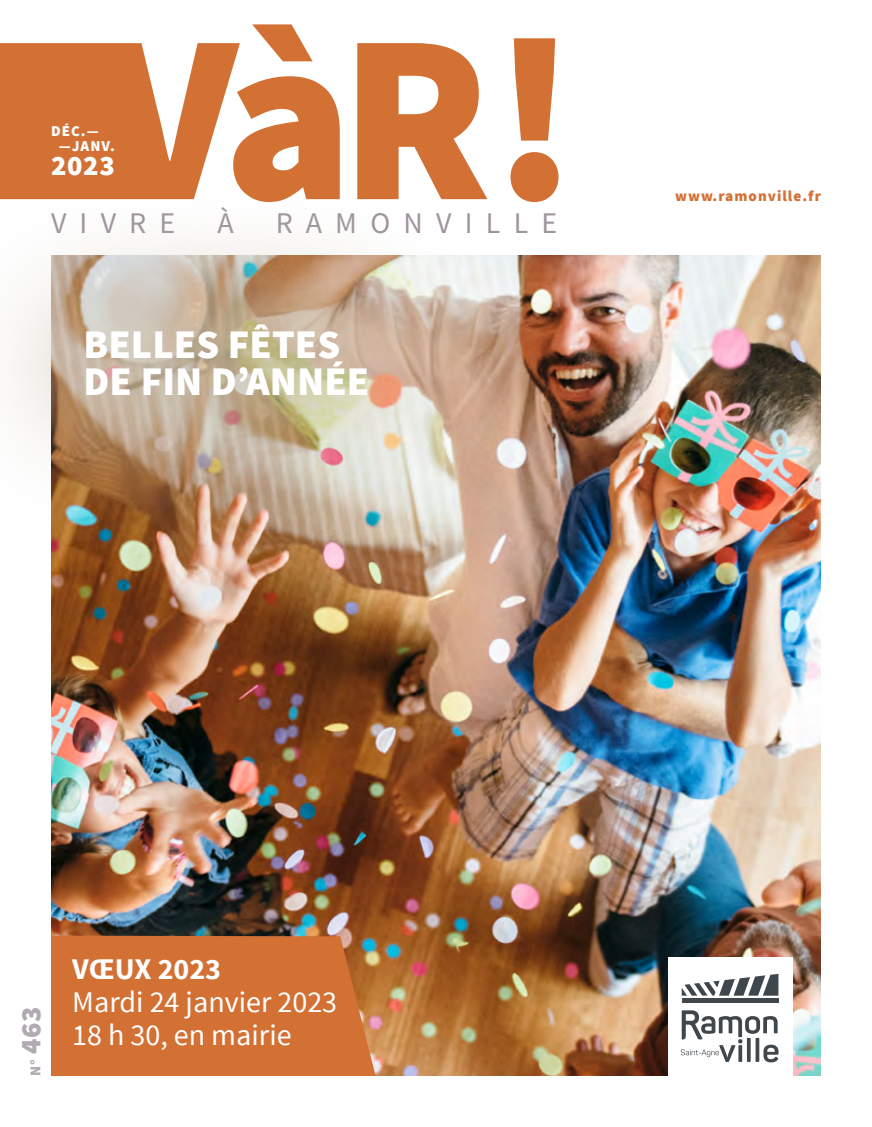
<style>
.page{position:relative;width:872px;height:1127px;background:#fff}
.page>*{position:absolute;margin:0;border:0;box-sizing:border-box;transform-origin:0 0}
.t1{font:900 40.5px/37.5px "Source Sans Pro";color:#fff}
.t2{font:30px/33px "Source Sans Pro";color:#fff}
.t3{font:30px "Source Sans Variable";letter-spacing:.44em;color:#9f959e}
.t4{font:700 30px "Source Sans Pro";color:#fff}
.t5{font:900 28.5px "Source Sans Pro";color:#b2aab2}
.t6{font:900 28.5px "Source Sans Pro";color:#fff}
.t7{font:900 15px "Source Sans Pro";letter-spacing:.07em;color:#d37135}
.t8{font:900 15px/15px "Source Sans Pro";letter-spacing:.07em;color:#fff}
.s1{font-size:15px}
</style>
<div class="page">
<img style="left:51px;top:255px;width:770px;height:821px">
<div style="left:668px;top:958px;width:124px;height:119px;background:#fff"></div>
<div style="left:681px;top:998px;width:97px;height:5px;background:#3f464c"></div>
<svg style="left:680px;top:1010px;width:98px;height:52px"></svg>
<svg style="left:681px;top:974px;width:97px;height:21px"></svg>
<svg style="left:0;top:24px;width:558px;height:178px;fill:#d37135"></svg>
<div style="left:51px;top:935px;width:325px;height:141px;background:#d37135"></div>
<svg style="left:0;top:188px;width:502px;height:347px"></svg>
<p class="t8" style="left:59px;top:125px;width:58px;text-indent:-8px">DÉC.— —JANV.</p>
<p class="t6" style="left:51px;top:147px;width:65px">2023</p>
<p class="t3" style="left:51px;top:205px;width:126px">VIVRE</p>
<p class="t3" style="left:217px;top:205px;width:18px">À</p>
<p class="t3" style="left:276px;top:205px;width:283px">RAMONVILLE</p>
<h1 class="t1" style="left:84px;top:327px;width:287px">BELLES FÊTES<br>DE FIN D’ANNÉE</h1>
<p class="t7" style="left:675px;top:186px;width:147px">www.ramonville.fr</p>
<p class="t5" style="left:12px;top:1076px;width:70px;rotate:-90deg"><span class="s1">N°</span> 463</p>
<p class="t4" style="left:72px;top:949px;width:150px">VŒUX 2023</p>
<p class="t2" style="left:72px;top:986px;width:266px">Mardi 24 janvier 2023<br>18 h 30, en mairie</p>
</div>
